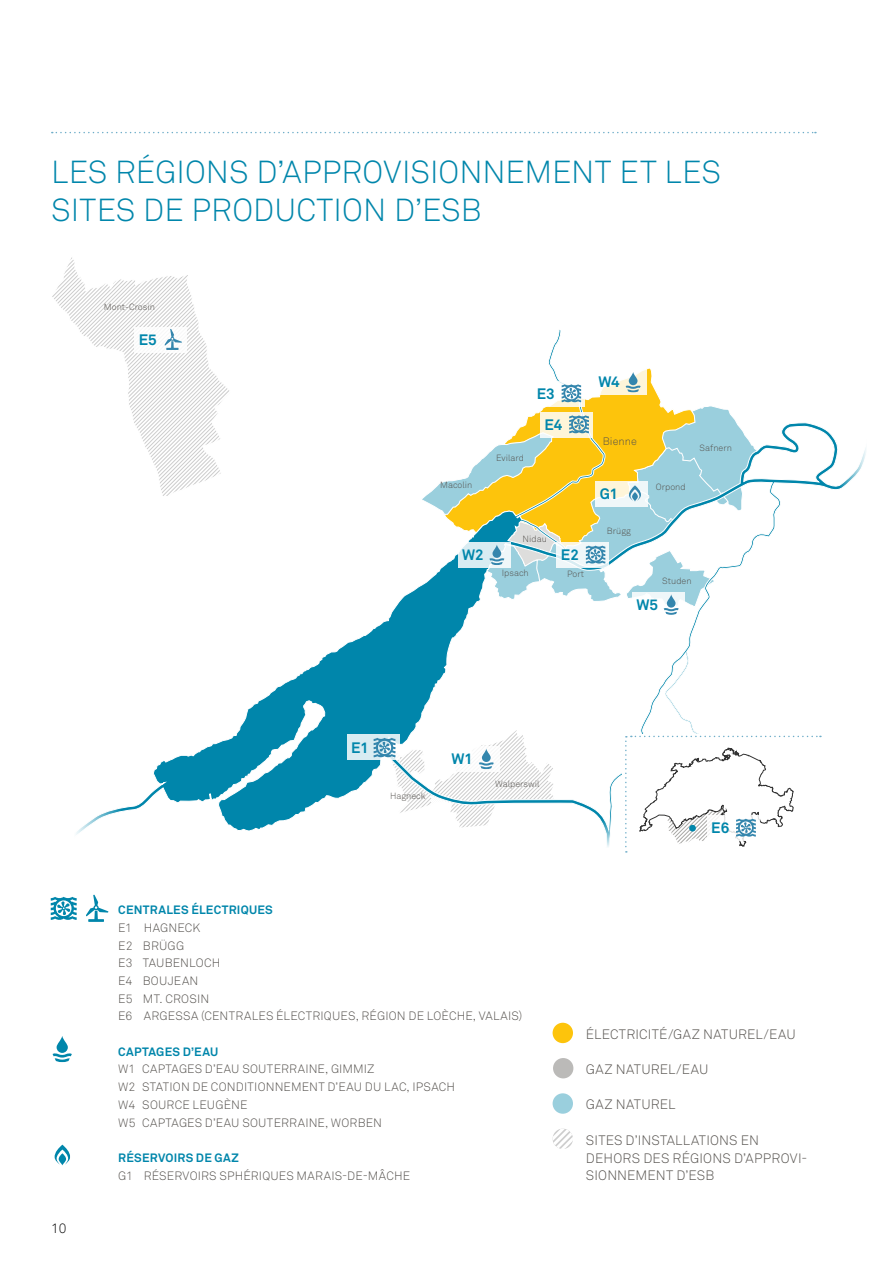
<style>
.page{position:relative;width:893px;height:1263px;background:#fff}
.page>*{position:absolute;margin:0;border:0;box-sizing:border-box;transform-origin:0 0}
.t1{font:300 31.5px/37.8px "Akkurat Pro";letter-spacing:.005em;color:#0086ab}
.t2{font:700 15px/31px "Akkurat Pro";color:#0086ab;text-align:center}
.t3{font:300 13.5px/17.7px "Akkurat Pro";letter-spacing:.015em;color:#55524e}
.t4{font:300 13.5px "Akkurat Pro";color:#000}
.t5{font:300 12px/17.7px "Akkurat Pro";letter-spacing:.015em;color:#55524e}
.t6{font:700 12px "Akkurat Pro";letter-spacing:.025em;color:#0086ab}
.t7{font:300 10.65px "Akkurat Pro";color:#55524e}
.t8{font:300 9px "Akkurat Pro";color:#55524e}
</style>
<div class="page">
<div style="left:553px;top:1093px;width:20px;height:21px;background:#9acfdd;border-radius:50%"></div>
<svg style="left:553px;top:1128px;width:20px;height:21px"></svg>
<div style="left:553px;top:1058px;width:20px;height:20px;background:#bbbab8;border-radius:50%"></div>
<div style="left:553px;top:1023px;width:20px;height:20px;background:#fdc40c;border-radius:50%"></div>
<svg style="left:57px;top:1036px;width:11px;height:17px"></svg>
<svg style="left:53px;top:1053px;width:19px;height:9px"></svg>
<svg style="left:54px;top:1144px;width:16px;height:21px"></svg>
<svg style="left:59px;top:1153px;width:7px;height:12px"></svg>
<svg style="left:86px;top:895px;width:22px;height:27px"></svg>
<svg style="left:51px;top:897px;width:26px;height:23px"></svg>
<svg style="left:122px;top:330px;width:717px;height:501px"></svg>
<div style="left:622px;top:734px;width:197px;height:119px;background:#fff"></div>
<svg style="left:839px;top:448px;width:27px;height:42px"></svg>
<svg style="left:575px;top:819px;width:47px;height:28px"></svg>
<div style="left:347px;top:735px;width:52px;height:25px;background:#d8ecf2"></div>
<svg style="left:594px;top:370px;width:52px;height:14px"></svg>
<svg style="left:629px;top:372px;width:8px;height:13px"></svg>
<div style="left:632px;top:592px;width:53px;height:25px;background:#fff"></div>
<div style="left:532px;top:381px;width:53px;height:25px;background:#fff"></div>
<svg style="left:421px;top:384px;width:338px;height:231px"></svg>
<svg style="left:632px;top:492px;width:6px;height:10px"></svg>
<svg style="left:52px;top:257px;width:187px;height:442px"></svg>
<svg style="left:374px;top:625px;width:195px;height:206px"></svg>
<svg style="left:52px;top:132px;width:764px;height:1px"></svg>
<svg style="left:625px;top:736px;width:196px;height:117px"></svg>
<h1 class="t1" style="left:51px;top:154px;width:671px">LES RÉGIONS D’APPROVISIONNEMENT ET LES<br>SITES DE PRODUCTION D’ESB</h1>
<p class="t8" style="left:104px;top:301px;width:52px">Mont-Crosin</p>
<p class="t2" style="left:139px;top:324px;width:20px">E5</p>
<p class="t8" style="left:440px;top:479px;width:34px">Macolin</p>
<p class="t8" style="left:496px;top:453px;width:29px">Evilard</p>
<p class="t2" style="left:537px;top:378px;width:27px">E3<br>E4</p>
<p class="t2" style="left:462px;top:539px;width:23px">W2</p>
<p class="t8" style="left:523px;top:534px;width:26px">Nidau</p>
<p class="t8" style="left:502px;top:567px;width:28px">Ipsach</p>
<p class="t2" style="left:561px;top:539px;width:20px">E2</p>
<p class="t8" style="left:567px;top:569px;width:19px">Port</p>
<p class="t2" style="left:598px;top:366px;width:23px">W4</p>
<p class="t7" style="left:603px;top:435px;width:35px">Bienne</p>
<p class="t2" style="left:600px;top:478px;width:20px">G1</p>
<p class="t8" style="left:607px;top:525px;width:25px">Brügg</p>
<p class="t8" style="left:656px;top:482px;width:31px">Orpond</p>
<p class="t8" style="left:700px;top:443px;width:34px">Safnern</p>
<p class="t8" style="left:662px;top:576px;width:31px">Studen</p>
<p class="t2" style="left:636px;top:589px;width:23px">W5</p>
<p class="t2" style="left:351px;top:732px;width:19px">E1</p>
<p class="t8" style="left:390px;top:790px;width:37px">Hagneck</p>
<p class="t2" style="left:451px;top:743px;width:23px">W1</p>
<p class="t8" style="left:495px;top:779px;width:46px">Walperswil</p>
<p class="t2" style="left:711px;top:812px;width:19px">E6</p>
<p class="t4" style="left:51px;top:1220px;width:17px">10</p>
<p class="t6" style="left:118px;top:902px;width:156px">CENTRALES ÉLECTRIQUES</p>
<p class="t5" style="left:118px;top:919px;width:406px">E1 HAGNECK<br>E2 BRÜGG<br>E3 TAUBENLOCH<br>E4 BOUJEAN<br>E5 MT. CROSIN<br>E6 ARGESSA (CENTRALES ÉLECTRIQUES, RÉGION DE LOÈCHE, VALAIS)</p>
<p class="t6" style="left:118px;top:1044px;width:102px">CAPTAGES D’EAU</p>
<p class="t5" style="left:118px;top:1060px;width:338px">W1 CAPTAGES D’EAU SOUTERRAINE, GIMMIZ<br>W2 STATION DE CONDITIONNEMENT D’EAU DU LAC, IPSACH W4 SOURCE LEUGÈNE<br>W5 CAPTAGES D’EAU SOUTERRAINE, WORBEN</p>
<p class="t6" style="left:118px;top:1150px;width:122px">RÉSERVOIRS DE GAZ</p>
<p class="t5" style="left:118px;top:1166px;width:293px">G1 RÉSERVOIRS SPHÉRIQUES MARAIS-DE-MÂCHE</p>
<p class="t3" style="left:586px;top:1025px;width:211px">ÉLECTRICITÉ/GAZ NATUREL/EAU</p>
<p class="t3" style="left:586px;top:1060px;width:124px">GAZ NATUREL/EAU</p>
<p class="t3" style="left:586px;top:1096px;width:91px">GAZ NATUREL</p>
<p class="t3" style="left:586px;top:1131px;width:223px">SITES D’INSTALLATIONS EN<br>DEHORS DES RÉGIONS D’APPROVI-<br>SIONNEMENT D’ESB</p>
</div>
